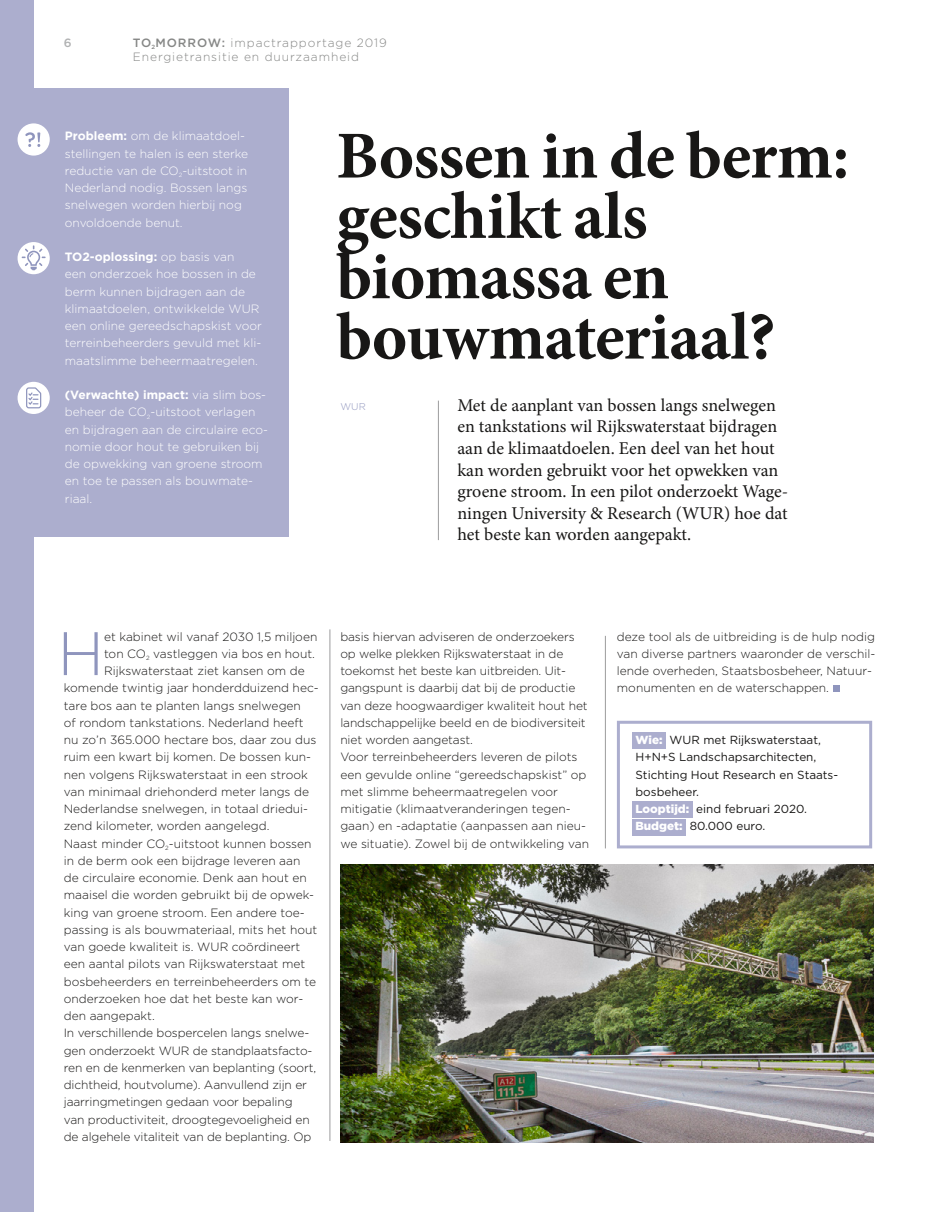
<style>
.page{position:relative;width:936px;height:1212px;background:#fff}
.page>*{position:absolute;margin:0;border:0;box-sizing:border-box;transform-origin:0 0}
.t1{font:700 67.05px/60.3px "Minion Pro";letter-spacing:-.01em;color:#181716}
.t2{font:300 61.35px "Gotham";color:#8f95bd}
.t3{font:18px/21.6px "Minion Pro";color:#181716}
.t4{font:300 12px/17.2px "Gotham";color:#181716}
.t5{font:300 12px/17.2px "Gotham";color:#fff}
.t6{font:300 12px/14.4px "Gotham";letter-spacing:.075em;color:#868786}
.t7{font:500 12px "Gotham";color:#b1b2b3}
.t8{font:11.7px/17.2px "Gotham";color:#181716}
.t9{font:300 9.75px "Gotham";color:#8f95bd}
.s1{font-weight:500}
.s2{font-weight:700}
.s3{font-weight:900;color:#fff}
</style>
<div class="page">
<img style="left:340px;top:865px;width:533px;height:278px">
<div style="left:0;top:0;width:34px;height:1212px;background:#acaece"></div>
<hr style="left:605px;top:636px;width:1px;height:212px;background:#9c9c9d">
<hr style="left:329px;top:629px;width:1px;height:512px;background:#9c9c9d">
<div style="left:0;top:88px;width:289px;height:449px;background:#acaece"></div>
<div style="left:18px;top:242px;width:32px;height:32px;background:#fff;border-radius:50%"></div>
<svg style="left:22px;top:245px;width:24px;height:25px"></svg>
<div style="left:18px;top:123px;width:32px;height:33px;background:#fff;border-radius:50%"></div>
<svg style="left:25px;top:132px;width:15px;height:15px"></svg>
<div style="left:18px;top:382px;width:32px;height:32px;background:#fff;border-radius:50%"></div>
<svg style="left:26px;top:387px;width:16px;height:22px"></svg>
<hr style="left:438px;top:401px;width:1px;height:139px;background:#9c9c9d">
<div style="left:632px;top:732px;width:34px;height:17px;background:#acaece"></div>
<div style="left:632px;top:801px;width:61px;height:16px;background:#acaece"></div>
<div style="left:632px;top:819px;width:53px;height:16px;background:#acaece"></div>
<div style="left:617px;top:721px;width:255px;height:127px;border:3px solid #acaece"></div>
<div style="left:832px;top:686px;width:7px;height:6px;background:#8f95bd"></div>
<p class="t7" style="left:64px;top:35px;width:9px">6</p>
<p class="t6" style="left:133px;top:35px;width:255px"><span class="s1">TO</span><sub>2</sub><span class="s1">MORROW:</span> impactrapportage 2019<br>Energietransitie en duurzaamheid</p>
<p class="t5" style="left:65px;top:127px;width:185px"><span class="s2">Probleem:</span> om de klimaatdoel&shy;stellingen te halen is een sterke reductie van de CO<sub>2</sub>-uitstoot in<br>Nederland nodig. Bossen langs snelwegen worden hierbij nog onvoldoende benut.</p>
<p class="t5" style="left:65px;top:248px;width:198px"><span class="s2">TO2-oplossing:</span> op basis van<br>een onderzoek hoe bossen in de berm kunnen bijdragen aan de klimaatdoelen, ontwikkelde WUR een online gereedschapskist voor terreinbeheerders gevuld met kli&shy;maatslimme beheermaatregelen.</p>
<p class="t5" style="left:65px;top:386px;width:205px"><span class="s2">(Verwachte) impact:</span> via slim bos&shy;beheer de CO<sub>2</sub>-uitstoot verlagen en bijdragen aan de circulaire eco&shy;nomie door hout te gebruiken bij de opwekking van groene stroom en toe te passen als bouwmate&shy;riaal.</p>
<h1 class="t1" style="left:336px;top:125px;width:514px">Bossen in de berm: geschikt als biomassa en bouwmateriaal?</h1>
<p class="t9" style="left:340px;top:400px;width:27px">WUR</p>
<p class="t3" style="left:457px;top:394px;width:332px">Met de aanplant van bossen langs snelwegen en tankstations wil Rijkswaterstaat bijdragen aan de klimaatdoelen. Een deel van het hout kan worden gebruikt voor het opwekken van groene stroom. In een pilot onderzoekt Wage&shy;ningen University &amp; Research (WUR) hoe dat het beste kan worden aangepakt.</p>
<h2 class="t2" style="left:57px;top:615px;width:48px">H</h2>
<p class="t4" style="left:104px;top:627px;width:215px">et kabinet wil vanaf 2030 1,5 miljoen</p>
<p class="t4" style="left:104px;top:645px;width:212px">ton CO<sub>2</sub> vastleggen via bos en hout.</p>
<p class="t4" style="left:104px;top:662px;width:202px">Rijkswaterstaat ziet kansen om de</p>
<p class="t4" style="left:64px;top:679px;width:256px">komende twintig jaar honderdduizend hec-</p>
<p class="t4" style="left:64px;top:696px;width:239px">tare bos aan te planten langs snelwegen</p>
<p class="t4" style="left:64px;top:714px;width:241px">of rondom tankstations. Nederland heeft</p>
<p class="t4" style="left:64px;top:731px;width:254px">nu zo’n 365.000 hectare bos, daar zou dus</p>
<p class="t4" style="left:64px;top:748px;width:249px">ruim een kwart bij komen. De bossen kun-</p>
<p class="t4" style="left:64px;top:765px;width:245px">nen volgens Rijkswaterstaat in een strook</p>
<p class="t4" style="left:64px;top:783px;width:247px">van minimaal driehonderd meter langs de</p>
<p class="t4" style="left:64px;top:800px;width:246px">Nederlandse snelwegen, in totaal driedui-</p>
<p class="t4" style="left:64px;top:817px;width:207px">zend kilometer, worden aangelegd.</p>
<p class="t4" style="left:64px;top:834px;width:249px">Naast minder CO<sub>2</sub>-uitstoot kunnen bossen</p>
<p class="t4" style="left:64px;top:852px;width:238px">in de berm ook een bijdrage leveren aan</p>
<p class="t4" style="left:64px;top:869px;width:245px">de circulaire economie. Denk aan hout en</p>
<p class="t4" style="left:64px;top:886px;width:252px">maaisel die worden gebruikt bij de opwek-</p>
<p class="t4" style="left:64px;top:903px;width:242px">king van groene stroom. Een andere toe-</p>
<p class="t4" style="left:64px;top:921px;width:255px">passing is als bouwmateriaal, mits het hout</p>
<p class="t4" style="left:64px;top:938px;width:238px">van goede kwaliteit is. WUR coördineert</p>
<p class="t4" style="left:64px;top:955px;width:243px">een aantal pilots van Rijkswaterstaat met</p>
<p class="t4" style="left:64px;top:972px;width:254px">bosbeheerders en terreinbeheerders om te</p>
<p class="t4" style="left:64px;top:990px;width:241px">onderzoeken hoe dat het beste kan wor-</p>
<p class="t4" style="left:64px;top:1007px;width:92px">den aangepakt.</p>
<p class="t4" style="left:64px;top:1024px;width:247px">In verschillende bospercelen langs snelwe-</p>
<p class="t4" style="left:64px;top:1041px;width:250px">gen onderzoekt WUR de standplaatsfacto-</p>
<p class="t4" style="left:64px;top:1058px;width:254px">ren en de kenmerken van beplanting (soort,</p>
<p class="t4" style="left:64px;top:1076px;width:245px">dichtheid, houtvolume). Aanvullend zijn er</p>
<p class="t4" style="left:64px;top:1093px;width:230px">jaarringmetingen gedaan voor bepaling</p>
<p class="t4" style="left:64px;top:1110px;width:247px">van productiviteit, droogtegevoeligheid en</p>
<p class="t4" style="left:64px;top:1127px;width:249px">de algehele vitaliteit van de beplanting. Op</p>
<p class="t4" style="left:340px;top:627px;width:250px">basis hiervan adviseren de onderzoekers op welke plekken Rijkswaterstaat in de toekomst het beste kan uitbreiden. Uit&shy;gangspunt is daarbij dat bij de productie van deze hoogwaardiger kwaliteit hout het landschappelijke beeld en de biodiversiteit niet worden aangetast.<br>Voor terreinbeheerders leveren de pilots een gevulde online “gereedschapskist” op met slimme beheermaatregelen voor mitigatie (klimaatveranderingen tegen&shy;gaan) en -adaptatie (aanpassen aan nieu&shy;we situatie). Zowel bij de ontwikkeling van</p>
<p class="t4" style="left:617px;top:627px;width:260px">deze tool als de uitbreiding is de hulp nodig van diverse partners waaronder de verschil&shy;lende overheden, Staatsbosbeheer, Natuur&shy;monumenten en de waterschappen.</p>
<p class="t8" style="left:635px;top:731px;width:204px"><span class="s3">Wie:</span> WUR met Rijkswaterstaat,<br>H+N+S Landschapsarchitecten,<br>Stichting Hout Research en Staats&shy;bosbeheer.<br><span class="s3">Looptijd:</span> eind februari 2020.<br><span class="s3">Budget:</span> 80.000 euro.</p>
</div>
